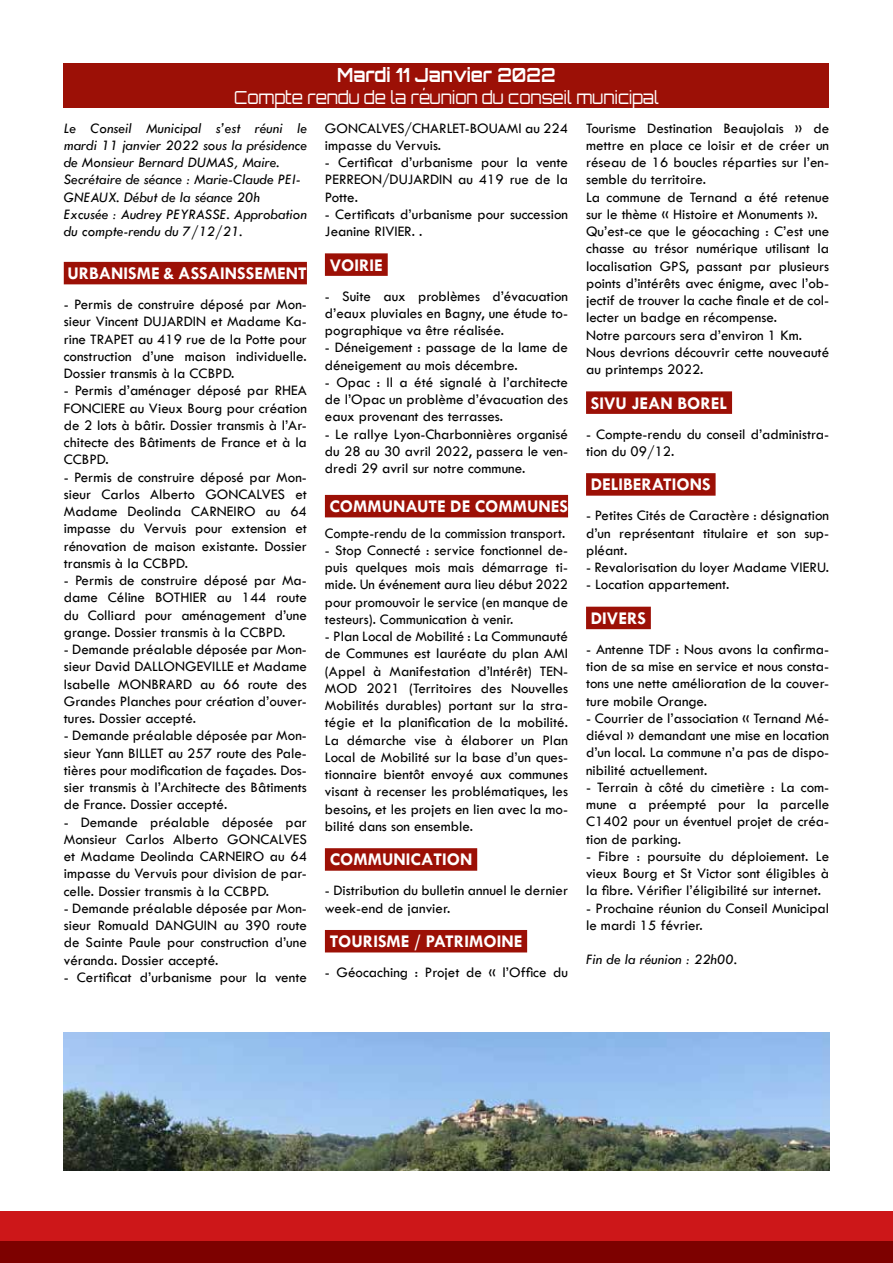
<style>
.page{position:relative;width:893px;height:1263px;background:#fff}
.page>*{position:absolute;margin:0;border:0;box-sizing:border-box;transform-origin:0 0}
.t1{font:700 19.5px "Orbitron";color:#fff;scale:.9 1}
.t2{font:700 18px "Tw Cen";color:#fff}
.t3{font:18px "Orbitron";color:#fff;scale:.9 1}
.t4{font:15px/17.2px "Tw Cen";color:#000;text-align:justify}
.t5{font:italic 15px/17.2px "Tw Cen";color:#000}
.t6{font:15px "Tw Cen";color:#000;scale:.96 1}
</style>
<div class="page">
<div style="left:0;top:1211px;width:893px;height:51px;background:#cd1719"></div>
<div style="left:0;top:1242px;width:893px;height:21px;background:#7d0100"></div>
<div style="left:64px;top:64px;width:765px;height:44px;background:#9c1006"></div>
<div style="left:64px;top:262px;width:243px;height:22px;background:#9c1006"></div>
<div style="left:325px;top:253px;width:63px;height:23px;background:#9c1006"></div>
<div style="left:325px;top:495px;width:243px;height:22px;background:#9c1006"></div>
<div style="left:325px;top:848px;width:152px;height:23px;background:#9c1006"></div>
<div style="left:325px;top:930px;width:202px;height:22px;background:#9c1006"></div>
<div style="left:586px;top:391px;width:146px;height:23px;background:#9c1006"></div>
<div style="left:586px;top:473px;width:130px;height:23px;background:#9c1006"></div>
<div style="left:586px;top:607px;width:65px;height:22px;background:#9c1006"></div>
<img style="left:64px;top:1032px;width:765px;height:139px">
<h1 class="t1" style="left:337px;top:63px;width:244px">Mardi 11 Janvier 2022</h1>
<p class="t3" style="left:234px;top:86px;width:474px">Compte rendu de la réunion du conseil municipal</p>
<p class="t5" style="left:64px;top:119px;width:245px">Le Conseil Municipal s’est réuni le mardi 11 janvier 2022 sous la présidence de Monsieur Bernard DUMAS, Maire.<br>Secrétaire de séance : Marie-Claude PEI-GNEAUX. Début de la séance 20h Excusée : Audrey PEYRASSE. Approbation du compte-rendu du 7/12/21.</p>
<p class="t2" style="left:67px;top:263px;width:241px">URBANISME &amp; ASSAINSSEMENT</p>
<p class="t4" style="left:64px;top:296px;width:245px">- Permis de construire déposé par Mon&shy;sieur Vincent DUJARDIN et Madame Ka&shy;rine TRAPET au 419 rue de la Potte pour construction d’une maison individuelle.<br>Dossier transmis à la CCBPD.</p>
<p class="t4" style="left:64px;top:382px;width:245px">- Permis d’aménager déposé par RHEA FONCIERE au Vieux Bourg pour création de 2 lots à bâtir. Dossier transmis à l’Ar&shy;chitecte des Bâtiments de France et à la CCBPD.</p>
<p class="t4" style="left:64px;top:468px;width:245px">- Permis de construire déposé par Mon&shy;sieur Carlos Alberto GONCALVES et Madame Deolinda CARNEIRO au 64 impasse du Vervuis pour extension et rénovation de maison existante. Dossier transmis à la CCBPD.</p>
<p class="t4" style="left:64px;top:572px;width:245px">- Permis de construire déposé par Ma&shy;dame Céline BOTHIER au 144 route du Colliard pour aménagement d’une grange. Dossier transmis à la CCBPD.</p>
<p class="t4" style="left:64px;top:641px;width:245px">- Demande préalable déposée par Mon&shy;sieur David DALLONGEVILLE et Madame Isabelle MONBRARD au 66 route des Grandes Planches pour création d’ouver&shy;tures. Dossier accepté.</p>
<p class="t4" style="left:64px;top:727px;width:245px">- Demande préalable déposée par Mon&shy;sieur Yann BILLET au 257 route des Pale&shy;tières pour modification de façades. Dos&shy;sier transmis à l’Architecte des Bâtiments de France. Dossier accepté.</p>
<p class="t4" style="left:64px;top:813px;width:245px">- Demande préalable déposée par Monsieur Carlos Alberto GONCALVES et Madame Deolinda CARNEIRO au 64 impasse du Vervuis pour division de par&shy;celle. Dossier transmis à la CCBPD.</p>
<p class="t4" style="left:64px;top:899px;width:245px">- Demande préalable déposée par Mon&shy;sieur Romuald DANGUIN au 390 route de Sainte Paule pour construction d’une véranda. Dossier accepté.</p>
<p class="t4" style="left:64px;top:968px;width:245px">- Certificat d’urbanisme pour la vente</p>
<p class="t4" style="left:325px;top:119px;width:245px">GONCALVES/CHARLET-BOUAMI au 224 impasse du Vervuis.</p>
<p class="t4" style="left:325px;top:154px;width:245px">- Certificat d’urbanisme pour la vente PERREON/DUJARDIN au 419 rue de la Potte.</p>
<p class="t4" style="left:325px;top:205px;width:245px">- Certificats d’urbanisme pour succession<br>Jeanine RIVIER. .</p>
<p class="t2" style="left:330px;top:254px;width:55px">VOIRIE</p>
<p class="t4" style="left:325px;top:287px;width:245px">- Suite aux problèmes d’évacuation d’eaux pluviales en Bagny, une étude to&shy;pographique va être réalisée.</p>
<p class="t4" style="left:325px;top:339px;width:245px">- Déneigement : passage de la lame de déneigement au mois décembre.</p>
<p class="t4" style="left:325px;top:373px;width:245px">- Opac : Il a été signalé à l’architecte de l’Opac un problème d’évacuation des eaux provenant des terrasses.</p>
<p class="t4" style="left:325px;top:425px;width:245px">- Le rallye Lyon-Charbonnières organisé du 28 au 30 avril 2022, passera le ven&shy;dredi 29 avril sur notre commune.</p>
<p class="t2" style="left:329px;top:496px;width:240px">COMMUNAUTE DE COMMUNES</p>
<p class="t6" style="left:325px;top:524px;width:252px">Compte-rendu de la commission transport.</p>
<p class="t4" style="left:325px;top:541px;width:245px">- Stop Connecté : service fonctionnel de&shy;puis quelques mois mais démarrage ti&shy;mide. Un événement aura lieu début 2022 pour promouvoir le service (en manque de testeurs). Communication à venir.</p>
<p class="t4" style="left:325px;top:628px;width:245px">- Plan Local de Mobilité : La Communauté de Communes est lauréate du plan AMI (Appel à Manifestation d’Intérêt) TEN-MOD 2021 (Territoires des Nouvelles Mobilités durables) portant sur la stra&shy;tégie et la planification de la mobilité.<br>La démarche vise à élaborer un Plan Local de Mobilité sur la base d’un ques&shy;tionnaire bientôt envoyé aux communes visant à recenser les problématiques, les besoins, et les projets en lien avec la mo&shy;bilité dans son ensemble.</p>
<p class="t2" style="left:330px;top:849px;width:144px">COMMUNICATION</p>
<p class="t4" style="left:325px;top:882px;width:245px">- Distribution du bulletin annuel le dernier week-end de janvier.</p>
<p class="t2" style="left:330px;top:931px;width:194px">TOURISME / PATRIMOINE</p>
<p class="t4" style="left:325px;top:964px;width:245px">- Géocaching : Projet de « l’Office du</p>
<p class="t4" style="left:586px;top:119px;width:245px;text-align:left">Tourisme Destination Beaujolais » de mettre en place ce loisir et de créer un réseau de 16 boucles réparties sur l’en&shy;semble du territoire.<br>La commune de Ternand a été retenue sur le thème « Histoire et Monuments ».<br>Qu’est-ce que le géocaching : C’est une chasse au trésor numérique utilisant la localisation GPS, passant par plusieurs points d’intérêts avec énigme, avec l’ob&shy;jectif de trouver la cache finale et de col&shy;lecter un badge en récompense.<br>Notre parcours sera d’environ 1 Km.<br>Nous devrions découvrir cette nouveauté au printemps 2022.</p>
<p class="t2" style="left:591px;top:392px;width:138px">SIVU JEAN BOREL</p>
<p class="t4" style="left:586px;top:425px;width:245px">- Compte-rendu du conseil d’administra&shy;tion du 09/12.</p>
<p class="t2" style="left:591px;top:474px;width:121px">DELIBERATIONS</p>
<p class="t4" style="left:586px;top:507px;width:245px">- Petites Cités de Caractère : désignation d’un représentant titulaire et son sup&shy;pléant.</p>
<p class="t4" style="left:586px;top:559px;width:245px">- Revalorisation du loyer Madame VIERU.</p>
<p class="t4" style="left:586px;top:576px;width:145px">- Location appartement.</p>
<p class="t2" style="left:591px;top:607px;width:57px">DIVERS</p>
<p class="t4" style="left:586px;top:640px;width:245px">- Antenne TDF : Nous avons la confirma&shy;tion de sa mise en service et nous consta&shy;tons une nette amélioration de la couver&shy;ture mobile Orange.</p>
<p class="t4" style="left:586px;top:709px;width:245px">- Courrier de l’association « Ternand Mé&shy;diéval » demandant une mise en location d’un local. La commune n’a pas de dispo&shy;nibilité actuellement.</p>
<p class="t4" style="left:586px;top:778px;width:245px">- Terrain à côté du cimetière : La com&shy;mune a préempté pour la parcelle C1402 pour un éventuel projet de créa&shy;tion de parking.</p>
<p class="t4" style="left:586px;top:847px;width:245px">- Fibre : poursuite du déploiement. Le vieux Bourg et St Victor sont éligibles à la fibre. Vérifier l’éligibilité sur internet.</p>
<p class="t4" style="left:586px;top:899px;width:245px">- Prochaine réunion du Conseil Municipal le mardi 15 février.</p>
<p class="t5" style="left:586px;top:951px;width:152px">Fin de la réunion : 22h00.</p>
</div>
